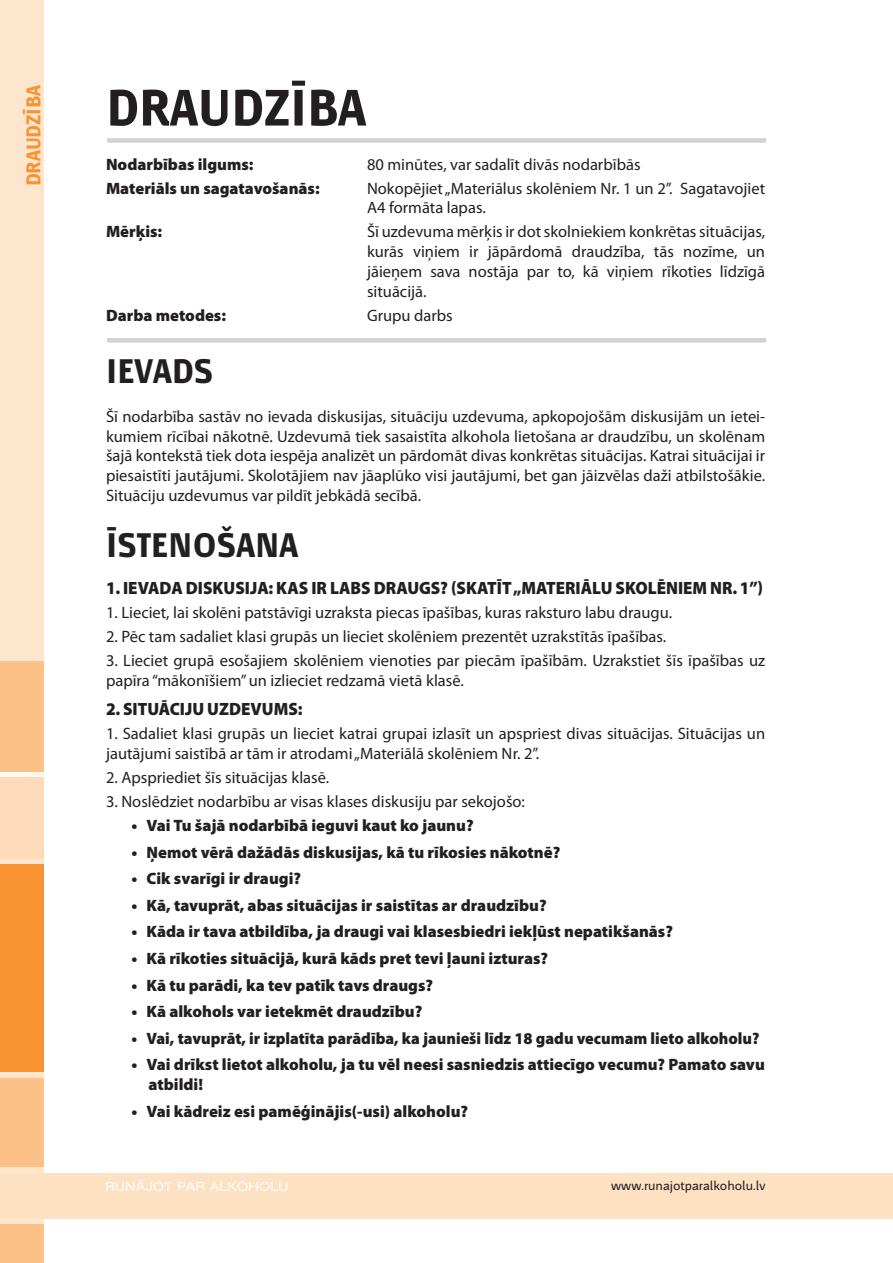
<style>
.page{position:relative;width:893px;height:1263px;background:#fff}
.page>*{position:absolute;margin:0;border:0;box-sizing:border-box;transform-origin:0 0}
.t1{font:700 54px "Mr Jones LV";color:#231f20}
.t2{font:700 36px "Mr Jones LV";color:#231f20}
.t3{font:700 21px "Mr Jones LV";color:#f79330}
.t4{font:900 17.85px "Myriad Pro";color:#231f20;scale:.95 1}
.t5{font:16.5px/19.8px "Myriad Pro";color:#231f20}
.t6{font:900 16.5px/19.8px "Myriad Pro";color:#231f20}
.t7{font:13.5px "Mr Jones LV";color:#231f20}
</style>
<div class="page">
<div style="left:0;top:0;width:44px;height:1263px;background:#fee6ce"></div>
<div style="left:0;top:1173px;width:893px;height:45px;background:#fee0c3"></div>
<div style="left:0;top:740px;width:44px;height:63px;background:#fef7ef"></div>
<div style="left:0;top:864px;width:44px;height:208px;background:#f79330"></div>
<div style="left:0;top:777px;width:44px;height:82px;background:#fddbb8"></div>
<div style="left:0;top:661px;width:44px;height:111px;background:#fcc187"></div>
<div style="left:0;top:1078px;width:44px;height:89px;background:#fcc187"></div>
<div style="left:0;top:1224px;width:44px;height:39px;background:#fcc187"></div>
<svg style="left:106px;top:1180px;width:66px;height:11px"></svg>
<svg style="left:178px;top:1182px;width:109px;height:9px"></svg>
<div style="left:107px;top:138px;width:659px;height:5px;background:#d1d2d4"></div>
<div style="left:107px;top:338px;width:659px;height:5px;background:#d1d2d4"></div>
<p class="t3" style="left:22px;top:186px;width:103px;rotate:-90deg">DRAUDZĪBA</p>
<h1 class="t1" style="left:106px;top:79px;width:262px">DRAUDZĪBA</h1>
<p class="t6" style="left:106px;top:154px;width:149px">Nodarbības ilgums:</p>
<p class="t5" style="left:367px;top:154px;width:275px">80 minūtes, var sadalīt divās nodarbībās</p>
<p class="t6" style="left:106px;top:178px;width:215px">Materiāls un sagatavošanās:</p>
<p class="t5" style="left:367px;top:178px;width:400px">Nokopējiet „Materiālus skolēniem Nr. 1 un 2”. Sagatavojiet<br>A4 formāta lapas.</p>
<p class="t6" style="left:106px;top:222px;width:58px">Mērķis:</p>
<p class="t5" style="left:367px;top:222px;width:400px;text-align:justify">Šī uzdevuma mērķis ir dot skolniekiem konkrētas situācijas, kurās viņiem ir jāpārdomā draudzība, tās nozīme, un jāieņem sava nostāja par to, kā viņiem rīkoties līdzīgā situācijā.</p>
<p class="t6" style="left:106px;top:306px;width:122px">Darba metodes:</p>
<p class="t5" style="left:367px;top:305px;width:87px">Grupu darbs</p>
<h2 class="t2" style="left:106px;top:351px;width:109px">IEVADS</h2>
<p class="t5" style="left:106px;top:406px;width:661px;text-align:justify">Šī nodarbība sastāv no ievada diskusijas, situāciju uzdevuma, apkopojošām diskusijām un ietei&shy;kumiem rīcībai nākotnē. Uzdevumā tiek sasaistīta alkohola lietošana ar draudzību, un skolēnam šajā kontekstā tiek dota iespēja analizēt un pārdomāt divas konkrētas situācijas. Katrai situācijai ir piesaistīti jautājumi. Skolotājiem nav jāaplūko visi jautājumi, bet gan jāizvēlas daži atbilstošākie.<br>Situāciju uzdevumus var pildīt jebkādā secībā.</p>
<h2 class="t2" style="left:106px;top:526px;width:194px">ĪSTENOŠANA</h2>
<p class="t4" style="left:106px;top:577px;width:693px">1. Ievada diskusija: Kas ir labs draugs? (skatīt „Materiālu skolēni em Nr. 1”)</p>
<p class="t5" style="left:106px;top:602px;width:568px">1. Lieciet, lai skolēni patstāvīgi uzraksta piecas īpašības, kuras raksturo labu draugu.</p>
<p class="t5" style="left:106px;top:626px;width:562px">2. Pēc tam sadaliet klasi grupās un lieciet skolēniem prezentēt uzrakstītās īpašības.</p>
<p class="t5" style="left:106px;top:650px;width:661px">3. Lieciet grupā esošajiem skolēniem vienoties par piecām īpašībām. Uzrakstiet šīs īpašības uz papīra “mākonīšiem” un izlieciet redzamā vietā klasē.</p>
<p class="t4" style="left:106px;top:699px;width:208px">2. Situāciju uzdevums:</p>
<p class="t5" style="left:106px;top:723px;width:661px">1. Sadaliet klasi grupās un lieciet katrai grupai izlasīt un apspriest divas situācijas. Situācijas un jautājumi saistībā ar tām ir atrodami „Materiālā skolēniem Nr. 2”.</p>
<p class="t5" style="left:106px;top:767px;width:225px">2. Apspriediet šīs situācijas klasē.</p>
<p class="t5" style="left:106px;top:791px;width:420px">3. Noslēdziet nodarbību ar visas klases diskusiju par sekojošo:</p>
<p class="t6" style="left:132px;top:816px;width:344px">• Vai Tu šajā nodarbībā ieguvi kaut ko jaunu?</p>
<p class="t6" style="left:132px;top:842px;width:430px">• Ņemot vērā dažādās diskusijas, kā tu rīkosies nākotnē?</p>
<p class="t6" style="left:132px;top:869px;width:171px">• Cik svarīgi ir draugi?</p>
<p class="t6" style="left:132px;top:895px;width:417px">• Kā, tavuprāt, abas situācijas ir saistītas ar draudzību?</p>
<p class="t6" style="left:132px;top:922px;width:543px">• Kāda ir tava atbildība, ja draugi vai klasesbiedri iekļūst nepatikšanās?</p>
<p class="t6" style="left:132px;top:949px;width:418px">• Kā rīkoties situācijā, kurā kāds pret tevi ļauni izturas?</p>
<p class="t6" style="left:132px;top:975px;width:303px">• Kā tu parādi, ka tev patīk tavs draugs?</p>
<p class="t6" style="left:132px;top:1002px;width:292px">• Kā alkohols var ietekmēt draudzību?</p>
<p class="t6" style="left:132px;top:1028px;width:630px">• Vai, tavuprāt, ir izplatīta parādība, ka jaunieši līdz 18 gadu vecumam lieto alkoholu?</p>
<p class="t6" style="left:149px;top:1055px;width:618px;text-indent:-17px">• Vai drīkst lietot alkoholu, ja tu vēl neesi sasniedzis attiecīgo vecumu? Pamato savu atbildi!</p>
<p class="t6" style="left:132px;top:1101px;width:338px">• Vai kādreiz esi pamēģinājis(-usi) alkoholu?</p>
<p class="t7" style="left:611px;top:1178px;width:156px">www.runajotparalkoholu.lv</p>
</div>
